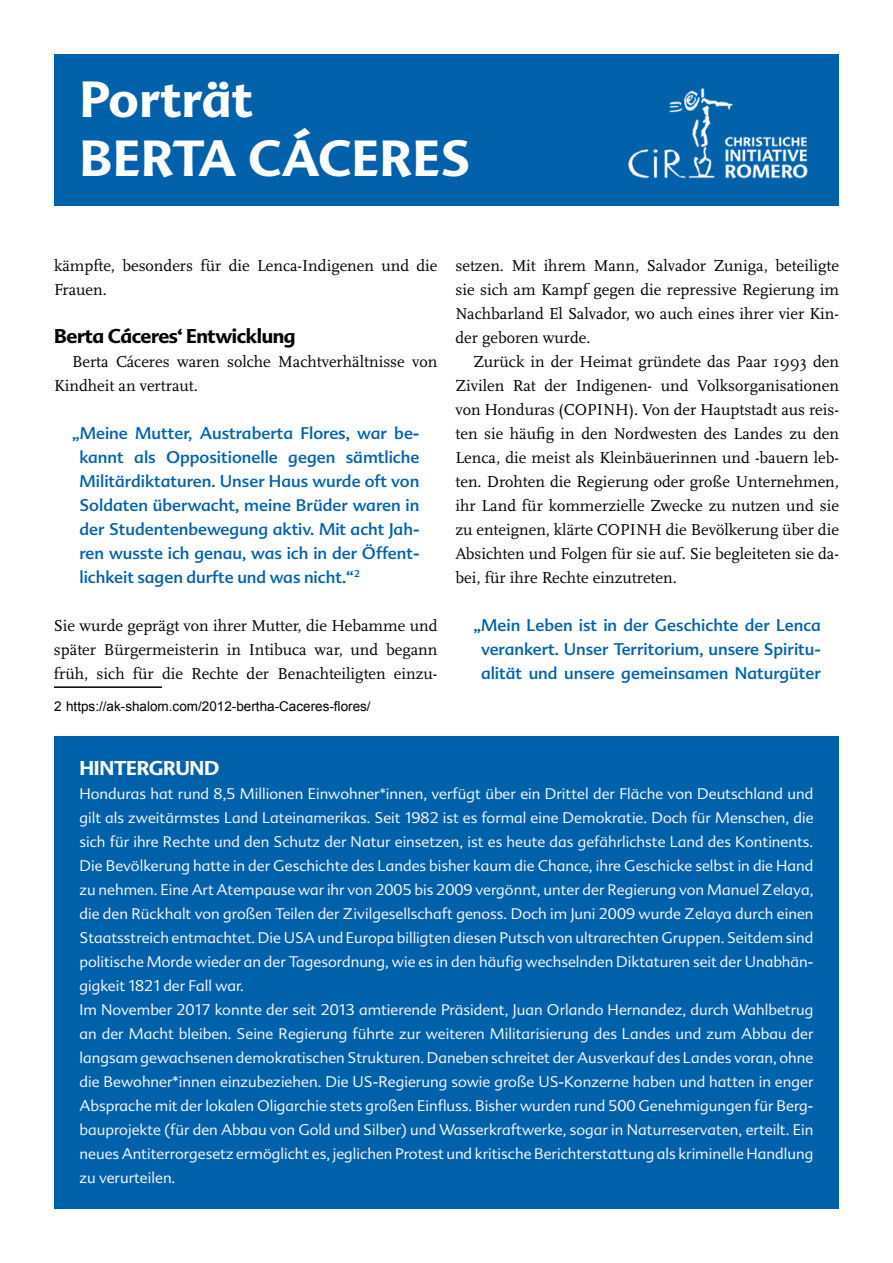
<style>
.page{position:relative;width:893px;height:1263px;background:#fff}
.page>*{position:absolute;margin:0;border:0;box-sizing:border-box;transform-origin:0 0}
.t1{font:700 49.5px/59.4px "Advert";letter-spacing:.01em;color:#fff}
.t2{font:700 19.5px "Advert";letter-spacing:-.02em;color:#000}
.t3{font:700 19.5px "Advert";letter-spacing:-.02em;color:#fff}
.t4{font:16.5px/24px "Scala";color:#000;text-align:justify}
.t5{font:16.5px/24px "Advert";color:#0061ab;text-align:justify}
.t6{font:300 15px/24px "Advert";color:#fff}
.t7{font:13.5px "Arial";color:#000}
</style>
<div class="page">
<hr style="left:54px;top:686px;width:108px;height:2px;background:#000">
<div style="left:54px;top:54px;width:785px;height:151px;background:#0061ab"></div>
<img style="left:628px;top:88px;width:180px;height:91px">
<div style="left:54px;top:737px;width:785px;height:472px;background:#0061ab"></div>
<h1 class="t1" style="left:80px;top:69px;width:392px">Porträt<br>Berta Cáceres</h1>
<p class="t4" style="left:54px;top:254px;width:385px">kämpfte, besonders für die Lenca-Indigenen und die<br>Frauen.</p>
<h2 class="t2" style="left:54px;top:324px;width:243px">Berta Cáceres‘ Entwicklung</h2>
<p class="t4" style="left:54px;top:350px;width:385px;text-indent:18px">Berta Cáceres waren solche Machtverhältnisse von<br>Kindheit an vertraut.</p>
<p class="t5" style="left:80px;top:421px;width:341px;text-indent:-8px">„Meine Mutter, Austraberta Flores, war be&shy;kannt als Oppositionelle gegen sämtliche Militärdiktaturen. Unser Haus wurde oft von Soldaten überwacht, meine Brüder waren in der Studentenbewegung aktiv. Mit acht Jah&shy;ren wusste ich genau, was ich in der Öffent&shy;lichkeit sagen durfte und was nicht.“<sup>2</sup></p>
<p class="t4" style="left:54px;top:614px;width:385px">Sie wurde geprägt von ihrer Mutter, die Hebamme und später Bürgermeisterin in Intibuca war, und begann früh, sich für die Rechte der Benachteiligten einzu-</p>
<p class="t7" style="left:54px;top:698px;width:318px">2 https://ak-shalom.com/2012-bertha-Caceres-flores/</p>
<p class="t4" style="left:455px;top:254px;width:385px">setzen. Mit ihrem Mann, Salvador Zuniga, beteiligte sie sich am Kampf gegen die repressive Regierung im Nachbarland El Salvador, wo auch eines ihrer vier Kin&shy;der geboren wurde.</p>
<p class="t4" style="left:455px;top:350px;width:385px;text-indent:18px">Zurück in der Heimat gründete das Paar 1993 den Zivilen Rat der Indigenen- und Volksorganisationen von Honduras (COPINH). Von der Hauptstadt aus reis&shy;ten sie häufig in den Nordwesten des Landes zu den Lenca, die meist als Kleinbäuerinnen und -bauern leb&shy;ten. Drohten die Regierung oder große Unternehmen, ihr Land für kommerzielle Zwecke zu nutzen und sie zu enteignen, klärte COPINH die Bevölkerung über die Absichten und Folgen für sie auf. Sie begleiteten sie da&shy;bei, für ihre Rechte einzutreten.</p>
<p class="t5" style="left:473px;top:613px;width:349px;text-align:center">„Mein Leben ist in der Geschichte der Lenca verankert. Unser Territorium, unsere Spiritu&shy;alität und unsere gemeinsamen Naturgüter</p>
<h2 class="t3" style="left:80px;top:756px;width:141px">Hintergrund</h2>
<p class="t6" style="left:80px;top:781px;width:735px">Honduras hat rund 8,5 Millionen Einwohner*innen, verfügt über ein Drittel der Fläche von Deutschland und gilt als zweitärmstes Land Lateinamerikas. Seit 1982 ist es formal eine Demokratie. Doch für Menschen, die sich für ihre Rechte und den Schutz der Natur einsetzen, ist es heute das gefährlichste Land des Kontinents.<br>Die Bevölkerung hatte in der Geschichte des Landes bisher kaum die Chance, ihre Geschicke selbst in die Hand zu nehmen. Eine Art Atempause war ihr von 2005 bis 2009 vergönnt, unter der Regierung von Manuel Zelaya, die den Rückhalt von großen Teilen der Zivilgesellschaft genoss. Doch im Juni 2009 wurde Zelaya durch einen Staatsstreich entmachtet. Die USA und Europa billigten diesen Putsch von ultrarechten Gruppen. Seitdem sind politische Morde wieder an der Tagesordnung, wie es in den häufig wechselnden Diktaturen seit der Unabhän&shy;gigkeit 1821 der Fall war.<br>Im November 2017 konnte der seit 2013 amtierende Präsident, Juan Orlando Hernandez, durch Wahlbetrug an der Macht bleiben. Seine Regierung führte zur weiteren Militarisierung des Landes und zum Abbau der langsam gewachsenen demokratischen Strukturen. Daneben schreitet der Ausverkauf des Landes voran, ohne die Bewohner*innen einzubeziehen. Die US-Regierung sowie große US-Konzerne haben und hatten in enger Absprache mit der lokalen Oligarchie stets großen Einfluss. Bisher wurden rund 500 Genehmigungen für Berg&shy;bauprojekte (für den Abbau von Gold und Silber) und Wasserkraftwerke, sogar in Naturreservaten, erteilt. Ein neues Antiterrorgesetz ermöglicht es, jeglichen Protest und kritische Berichterstattung als kriminelle Handlung zu verurteilen.</p>
</div>
